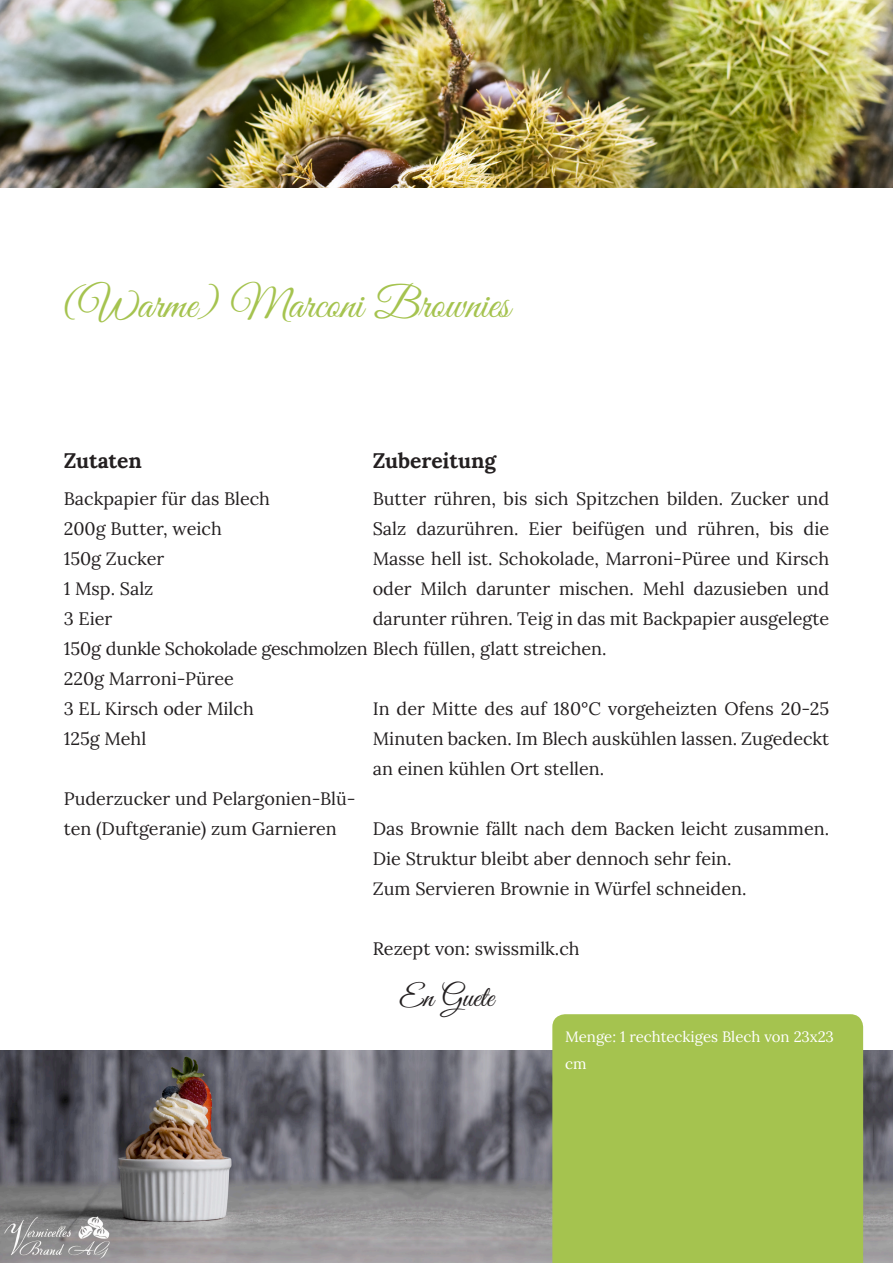
<style>
.page{position:relative;width:893px;height:1263px;background:#fff}
.page>*{position:absolute;margin:0;border:0;box-sizing:border-box;transform-origin:0 0}
.t1{font:43.5px "Great Vibes";color:#a5c34f}
.t2{font:30px "Great Vibes";color:#231f20}
.t3{font:700 21px "Lora";color:#231f20}
.t4{font:18px/30px "Lora";color:#231f20}
.t5{font:15px/27px "Lora";color:#fff}
</style>
<div class="page">
<img style="left:0;top:1050px;width:893px;height:213px">
<img style="left:0;top:0;width:893px;height:187px">
<div style="left:552px;top:1014px;width:311px;height:249px;background:#a5c34f"></div>
<h1 class="t1" style="left:64px;top:280px;width:448px">(Warme) Marconi Brownies</h1>
<p class="t3" style="left:64px;top:443px;width:80px">Zutaten</p>
<p class="t3" style="left:373px;top:443px;width:125px">Zubereitung</p>
<p class="t4" style="left:64px;top:482px;width:544px">Backpapier für das Blech<br>200g Butter, weich<br>150g Zucker<br>1 Msp. Salz<br>3 Eier<br>150g dunkle Schokolade geschmolzen Blech füllen, glatt streichen.<br>220g Marroni-Püree<br>3 EL Kirsch oder Milch<br>125g Mehl</p>
<p class="t4" style="left:373px;top:482px;width:458px;text-align:justify">Butter rühren, bis sich Spitzchen bilden. Zucker und Salz dazurühren. Eier beifügen und rühren, bis die Masse hell ist. Schokolade, Marroni-Püree und Kirsch oder Milch darunter mischen. Mehl dazusieben und darunter rühren. Teig in das mit Backpapier ausgelegte</p>
<p class="t4" style="left:373px;top:692px;width:458px;text-align:justify">In der Mitte des auf 180°C vorgeheizten Ofens 20-25<br>Minuten backen. Im Blech auskühlen lassen. Zugedeckt an einen kühlen Ort stellen.</p>
<p class="t4" style="left:64px;top:782px;width:293px">Puderzucker und Pelargonien-Blü&shy;ten (Duftgeranie) zum Garnieren</p>
<p class="t4" style="left:373px;top:812px;width:458px">Das Brownie fällt nach dem Backen leicht zusammen.<br>Die Struktur bleibt aber dennoch sehr fein.<br>Zum Servieren Brownie in Würfel schneiden.</p>
<p class="t4" style="left:373px;top:932px;width:208px">Rezept von: swissmilk.ch</p>
<h2 class="t2" style="left:399px;top:980px;width:96px">En Guete</h2>
<p class="t5" style="left:565px;top:1022px;width:270px">Menge: 1 rechteckiges Blech von 23x23 cm</p>
</div>
